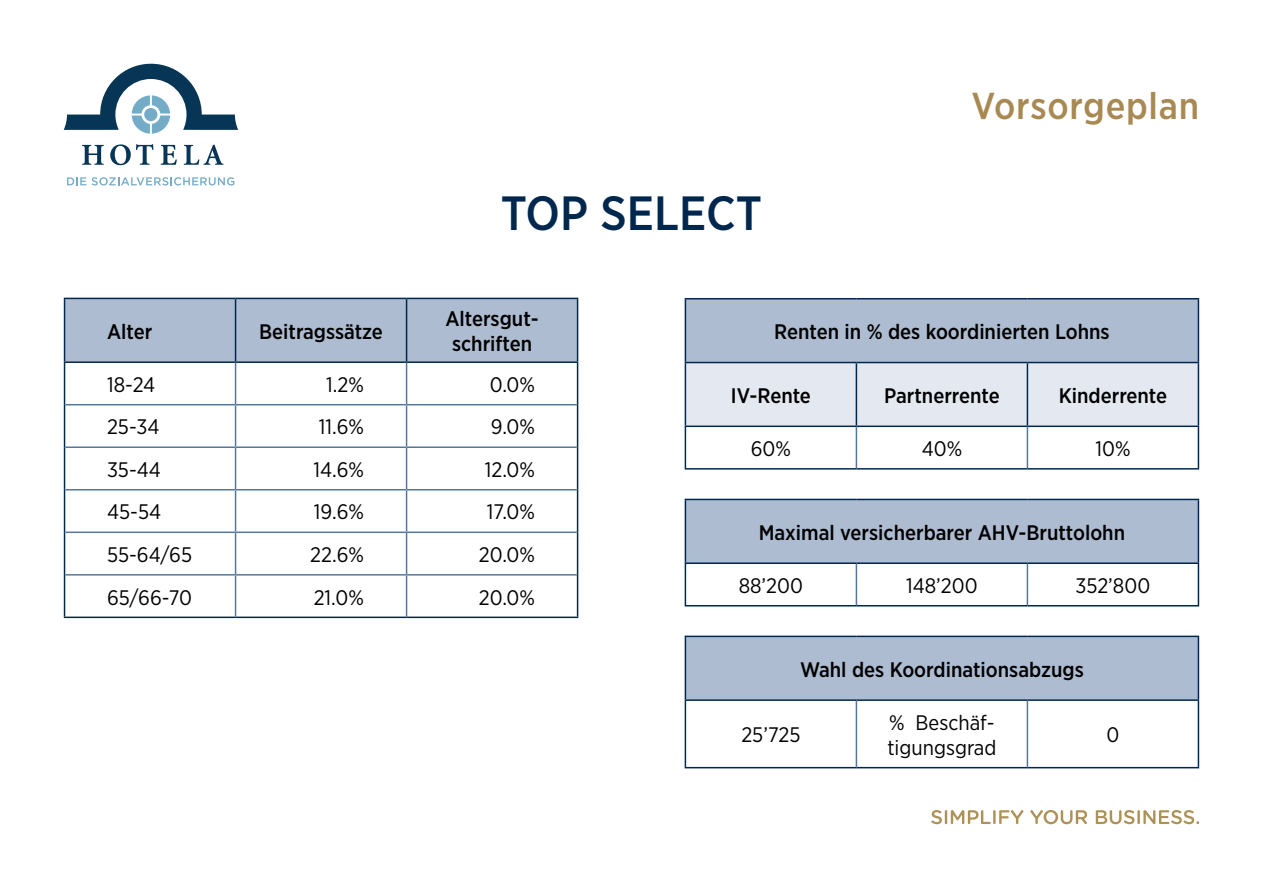
<style>
.page{position:relative;width:1263px;height:893px;background:#fff}
.page>*{position:absolute;margin:0;border:0;box-sizing:border-box;transform-origin:0 0}
.t1{font:500 48px "Gotham Narrow";color:#00274d}
.t2{font:500 37.5px "Gotham Narrow";letter-spacing:.02em;color:#a88952}
.t3{font:500 21px/25.2px "Gotham Narrow";color:#000;text-align:center}
.t4{font:21px/25.2px "Gotham Narrow";color:#000}
</style>
<div class="page">
<div style="left:65px;top:299px;width:512px;height:62px;background:#adbcd1"></div>
<hr style="left:64px;top:298px;width:172px;height:1px;background:#00274d">
<hr style="left:64px;top:299px;width:1px;height:62px;background:#00274d">
<hr style="left:236px;top:298px;width:171px;height:1px;background:#00274d">
<hr style="left:235px;top:299px;width:1px;height:62px;background:#00274d">
<hr style="left:407px;top:298px;width:171px;height:1px;background:#00274d">
<hr style="left:406px;top:299px;width:1px;height:62px;background:#00274d">
<hr style="left:577px;top:299px;width:1px;height:62px;background:#00274d">
<hr style="left:64px;top:361px;width:172px;height:2px;background:#00274d">
<hr style="left:64px;top:363px;width:1px;height:42px;background:#00274d">
<hr style="left:236px;top:361px;width:171px;height:2px;background:#00274d">
<hr style="left:407px;top:361px;width:171px;height:2px;background:#00274d">
<hr style="left:577px;top:363px;width:1px;height:42px;background:#00274d">
<hr style="left:64px;top:405px;width:1px;height:42px;background:#00274d">
<hr style="left:577px;top:405px;width:1px;height:42px;background:#00274d">
<hr style="left:64px;top:447px;width:1px;height:43px;background:#00274d">
<hr style="left:577px;top:447px;width:1px;height:43px;background:#00274d">
<hr style="left:64px;top:490px;width:1px;height:42px;background:#00274d">
<hr style="left:577px;top:490px;width:1px;height:42px;background:#00274d">
<hr style="left:64px;top:532px;width:1px;height:43px;background:#00274d">
<hr style="left:577px;top:532px;width:1px;height:43px;background:#00274d">
<hr style="left:64px;top:575px;width:1px;height:42px;background:#00274d">
<hr style="left:577px;top:575px;width:1px;height:42px;background:#00274d">
<hr style="left:235px;top:363px;width:1px;height:41px;background:#55789a">
<hr style="left:406px;top:363px;width:1px;height:41px;background:#55789a">
<hr style="left:65px;top:404px;width:171px;height:1px;background:#55789a">
<hr style="left:236px;top:404px;width:171px;height:1px;background:#55789a">
<hr style="left:235px;top:405px;width:1px;height:41px;background:#55789a">
<hr style="left:407px;top:404px;width:170px;height:1px;background:#55789a">
<hr style="left:406px;top:405px;width:1px;height:41px;background:#55789a">
<hr style="left:65px;top:446px;width:171px;height:2px;background:#55789a">
<hr style="left:236px;top:446px;width:171px;height:2px;background:#55789a">
<hr style="left:235px;top:448px;width:1px;height:41px;background:#55789a">
<hr style="left:407px;top:446px;width:170px;height:2px;background:#55789a">
<hr style="left:406px;top:448px;width:1px;height:41px;background:#55789a">
<hr style="left:65px;top:489px;width:171px;height:1px;background:#55789a">
<hr style="left:236px;top:489px;width:171px;height:1px;background:#55789a">
<hr style="left:235px;top:490px;width:1px;height:41px;background:#55789a">
<hr style="left:407px;top:489px;width:170px;height:1px;background:#55789a">
<hr style="left:406px;top:490px;width:1px;height:41px;background:#55789a">
<hr style="left:65px;top:531px;width:171px;height:2px;background:#55789a">
<hr style="left:236px;top:531px;width:171px;height:2px;background:#55789a">
<hr style="left:235px;top:533px;width:1px;height:41px;background:#55789a">
<hr style="left:407px;top:531px;width:170px;height:2px;background:#55789a">
<hr style="left:406px;top:533px;width:1px;height:41px;background:#55789a">
<hr style="left:65px;top:574px;width:171px;height:2px;background:#55789a">
<hr style="left:236px;top:574px;width:171px;height:2px;background:#55789a">
<hr style="left:235px;top:576px;width:1px;height:41px;background:#55789a">
<hr style="left:407px;top:574px;width:170px;height:2px;background:#55789a">
<hr style="left:406px;top:576px;width:1px;height:41px;background:#55789a">
<hr style="left:64px;top:617px;width:172px;height:1px;background:#00274d">
<hr style="left:236px;top:617px;width:171px;height:1px;background:#00274d">
<hr style="left:407px;top:617px;width:171px;height:1px;background:#00274d">
<div style="left:685px;top:499px;width:513px;height:64px;background:#adbcd1"></div>
<hr style="left:685px;top:499px;width:171px;height:1px;background:#00274d">
<hr style="left:685px;top:500px;width:1px;height:62px;background:#00274d">
<hr style="left:856px;top:499px;width:171px;height:1px;background:#00274d">
<hr style="left:1027px;top:499px;width:172px;height:1px;background:#00274d">
<hr style="left:1198px;top:500px;width:1px;height:62px;background:#00274d">
<hr style="left:685px;top:562px;width:171px;height:2px;background:#00274d">
<hr style="left:685px;top:564px;width:1px;height:41px;background:#00274d">
<hr style="left:856px;top:562px;width:171px;height:2px;background:#00274d">
<hr style="left:1027px;top:562px;width:172px;height:2px;background:#00274d">
<hr style="left:1198px;top:564px;width:1px;height:41px;background:#00274d">
<hr style="left:685px;top:605px;width:171px;height:1px;background:#00274d">
<hr style="left:856px;top:605px;width:171px;height:1px;background:#00274d">
<hr style="left:1027px;top:605px;width:172px;height:1px;background:#00274d">
<hr style="left:856px;top:564px;width:1px;height:41px;background:#55789a">
<hr style="left:1027px;top:564px;width:1px;height:41px;background:#55789a">
<div style="left:685px;top:299px;width:513px;height:63px;background:#adbcd1"></div>
<div style="left:686px;top:363px;width:512px;height:63px;background:#e4e8f0"></div>
<hr style="left:685px;top:298px;width:171px;height:1px;background:#00274d">
<hr style="left:685px;top:299px;width:1px;height:63px;background:#00274d">
<hr style="left:856px;top:298px;width:171px;height:1px;background:#00274d">
<hr style="left:1027px;top:298px;width:172px;height:1px;background:#00274d">
<hr style="left:1198px;top:299px;width:1px;height:63px;background:#00274d">
<hr style="left:685px;top:362px;width:171px;height:1px;background:#00274d">
<hr style="left:685px;top:363px;width:1px;height:63px;background:#00274d">
<hr style="left:856px;top:362px;width:171px;height:1px;background:#00274d">
<hr style="left:856px;top:363px;width:1px;height:63px;background:#00274d">
<hr style="left:1027px;top:362px;width:172px;height:1px;background:#00274d">
<hr style="left:1027px;top:363px;width:1px;height:63px;background:#00274d">
<hr style="left:1198px;top:363px;width:1px;height:63px;background:#00274d">
<hr style="left:685px;top:426px;width:171px;height:1px;background:#00274d">
<hr style="left:685px;top:427px;width:1px;height:41px;background:#00274d">
<hr style="left:856px;top:426px;width:171px;height:1px;background:#00274d">
<hr style="left:1027px;top:426px;width:172px;height:1px;background:#00274d">
<hr style="left:1198px;top:427px;width:1px;height:41px;background:#00274d">
<hr style="left:685px;top:468px;width:171px;height:2px;background:#00274d">
<hr style="left:856px;top:468px;width:171px;height:2px;background:#00274d">
<hr style="left:1027px;top:468px;width:172px;height:2px;background:#00274d">
<hr style="left:856px;top:427px;width:1px;height:41px;background:#55789a">
<hr style="left:1027px;top:427px;width:1px;height:41px;background:#55789a">
<div style="left:685px;top:636px;width:513px;height:64px;background:#adbcd1"></div>
<hr style="left:685px;top:636px;width:171px;height:1px;background:#00274d">
<hr style="left:685px;top:637px;width:1px;height:62px;background:#00274d">
<hr style="left:856px;top:636px;width:171px;height:1px;background:#00274d">
<hr style="left:1027px;top:636px;width:172px;height:1px;background:#00274d">
<hr style="left:1198px;top:637px;width:1px;height:62px;background:#00274d">
<hr style="left:685px;top:699px;width:171px;height:2px;background:#00274d">
<hr style="left:685px;top:701px;width:1px;height:66px;background:#00274d">
<hr style="left:856px;top:699px;width:171px;height:2px;background:#00274d">
<hr style="left:1027px;top:699px;width:172px;height:2px;background:#00274d">
<hr style="left:1198px;top:701px;width:1px;height:66px;background:#00274d">
<hr style="left:685px;top:767px;width:171px;height:1px;background:#00274d">
<hr style="left:856px;top:767px;width:171px;height:1px;background:#00274d">
<hr style="left:1027px;top:767px;width:172px;height:1px;background:#00274d">
<hr style="left:856px;top:701px;width:1px;height:66px;background:#55789a">
<hr style="left:1027px;top:701px;width:1px;height:66px;background:#55789a">
<svg style="left:931px;top:810px;width:268px;height:14px"></svg>
<svg style="left:82px;top:145px;width:22px;height:20px"></svg>
<svg style="left:110px;top:144px;width:43px;height:21px"></svg>
<svg style="left:161px;top:145px;width:16px;height:20px"></svg>
<svg style="left:184px;top:145px;width:39px;height:20px"></svg>
<svg style="left:64px;top:64px;width:174px;height:70px"></svg>
<div style="left:144px;top:108px;width:13px;height:13px;background:#74acc7;border-radius:50%"></div>
<svg style="left:67px;top:177px;width:19px;height:8px"></svg>
<svg style="left:92px;top:177px;width:142px;height:9px"></svg>
<p class="t3" style="left:107px;top:318px;width:47px">Alter</p>
<p class="t3" style="left:259px;top:318px;width:125px">Beitragssätze</p>
<h1 class="t1" style="left:501px;top:182px;width:263px">TOP SELECT</h1>
<h2 class="t2" style="left:971px;top:82px;width:229px">Vorsorgeplan</h2>
<p class="t3" style="left:445px;top:306px;width:95px">Altersgut&shy;schriften</p>
<p class="t3" style="left:774px;top:319px;width:337px">Renten in % des koordinierten Lohns</p>
<p class="t4" style="left:107px;top:371px;width:50px">18-24</p>
<p class="t4" style="left:326px;top:371px;width:39px">1.2%</p>
<p class="t4" style="left:490px;top:371px;width:47px">0.0%</p>
<p class="t4" style="left:107px;top:414px;width:54px">25-34</p>
<p class="t4" style="left:319px;top:414px;width:47px">11.6%</p>
<p class="t4" style="left:491px;top:414px;width:46px">9.0%</p>
<p class="t4" style="left:107px;top:456px;width:55px">35-44</p>
<p class="t4" style="left:313px;top:456px;width:52px">14.6%</p>
<p class="t4" style="left:485px;top:456px;width:52px">12.0%</p>
<p class="t4" style="left:107px;top:499px;width:56px">45-54</p>
<p class="t4" style="left:314px;top:499px;width:52px">19.6%</p>
<p class="t4" style="left:487px;top:499px;width:50px">17.0%</p>
<p class="t4" style="left:107px;top:542px;width:87px">55-64/65</p>
<p class="t4" style="left:310px;top:542px;width:55px">22.6%</p>
<p class="t4" style="left:479px;top:542px;width:58px">20.0%</p>
<p class="t4" style="left:107px;top:584px;width:87px">65/66-70</p>
<p class="t4" style="left:314px;top:584px;width:52px">21.0%</p>
<p class="t4" style="left:479px;top:584px;width:58px">20.0%</p>
<p class="t3" style="left:731px;top:383px;width:82px">IV-Rente</p>
<p class="t3" style="left:884px;top:383px;width:117px">Partnerrente</p>
<p class="t3" style="left:1059px;top:383px;width:110px">Kinderrente</p>
<p class="t4" style="left:751px;top:436px;width:42px">60%</p>
<p class="t4" style="left:922px;top:436px;width:42px">40%</p>
<p class="t4" style="left:1095px;top:436px;width:37px">10%</p>
<p class="t3" style="left:759px;top:519px;width:368px">Maximal versicherbarer AHV-Bruttolohn</p>
<p class="t4" style="left:739px;top:572px;width:66px">88’200</p>
<p class="t4" style="left:906px;top:572px;width:73px">148’200</p>
<p class="t4" style="left:1075px;top:572px;width:76px">352’800</p>
<p class="t3" style="left:800px;top:656px;width:285px">Wahl des Koordinationsabzugs</p>
<p class="t4" style="left:741px;top:722px;width:61px">25’725</p>
<p class="t4" style="left:887px;top:709px;width:111px">% Beschäf&shy;tigungsgrad</p>
<p class="t4" style="left:1106px;top:722px;width:14px">0</p>
</div>
